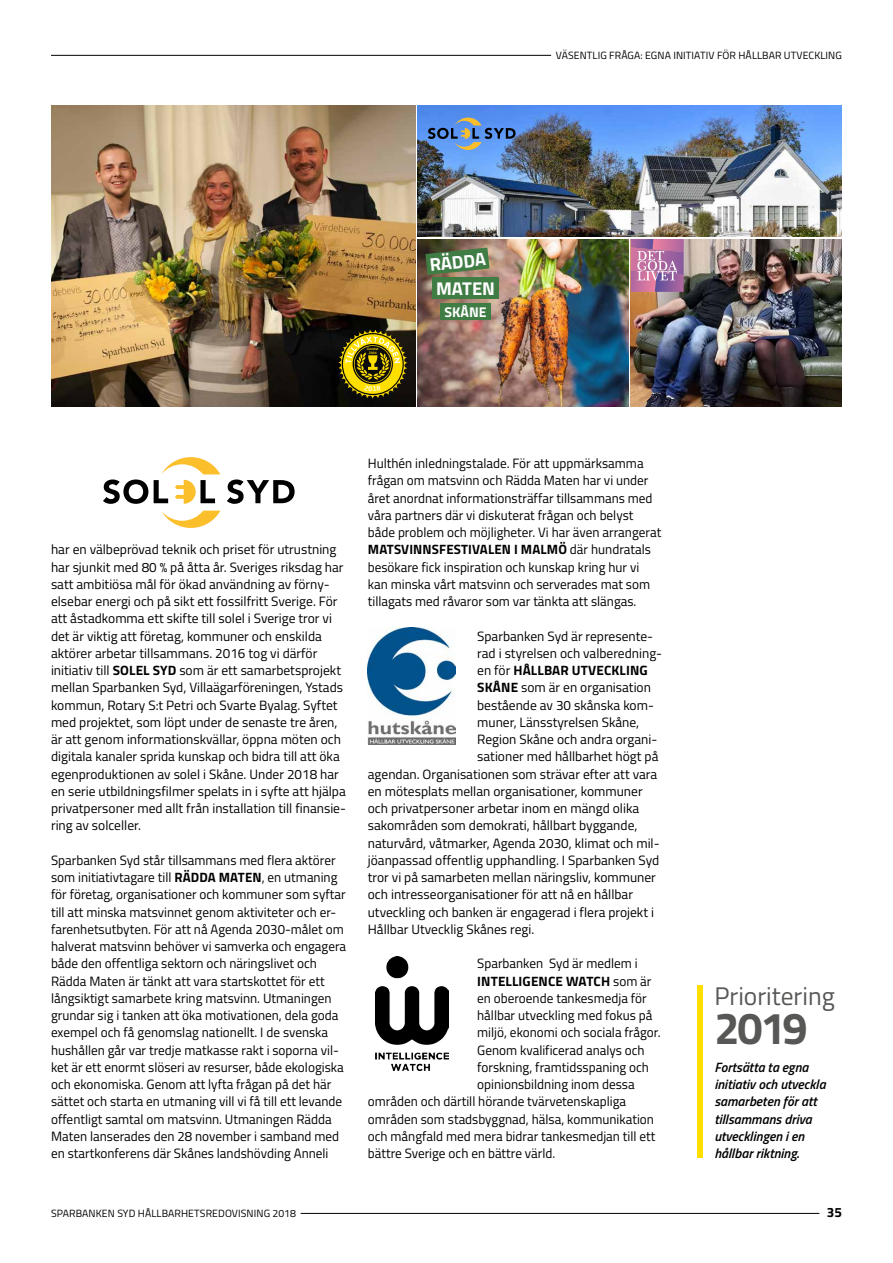
<style>
.page{position:relative;width:893px;height:1263px;background:#fff}
.page>*{position:absolute;margin:0;border:0;box-sizing:border-box;transform-origin:0 0}
.t1{font:700 45px "Titillium";color:#575756}
.t2{font:25.5px "Titillium";color:#575756}
.t3{font:700 18.45px "Titillium";color:#fff}
.t4{font:700 18.3px "Titillium";color:#fff}
.t5{font:700 14.1px "Titillium";color:#fff}
.t6{font:13.5px/17.2px "Titillium";color:#000}
.t7{font:italic 600 13.5px/17.2px "Titillium";color:#000}
.t8{font:700 13.5px "Titillium";letter-spacing:.01em;color:#000}
.t9{font:10.5px "Titillium";letter-spacing:.01em;color:#000}
.t10{font:500 3.15px/3.8px "Neo Sans Std";color:#ffdf00;text-align:center}
.s1{font-weight:700}
.s2{font-weight:400}
</style>
<div class="page">
<hr style="left:301px;top:1213px;width:518px;height:1px;background:#000">
<div style="left:697px;top:985px;width:5px;height:173px;background:#ffdf00"></div>
<hr style="left:51px;top:55px;width:500px;height:1px;background:#000">
<img style="left:51px;top:106px;width:364px;height:301px">
<img style="left:631px;top:239px;width:211px;height:168px">
<img style="left:418px;top:239px;width:211px;height:168px">
<svg style="left:161px;top:457px;width:59px;height:17px"></svg>
<svg style="left:161px;top:511px;width:59px;height:17px"></svg>
<svg style="left:103px;top:479px;width:45px;height:25px"></svg>
<svg style="left:154px;top:480px;width:14px;height:23px"></svg>
<svg style="left:227px;top:479px;width:68px;height:25px"></svg>
<svg style="left:175px;top:480px;width:40px;height:24px"></svg>
<svg style="left:631px;top:239px;width:53px;height:53px;background:#b679a9"></svg>
<img style="left:368px;top:628px;width:88px;height:116px">
<img style="left:375px;top:957px;width:73px;height:114px">
<svg style="left:425px;top:247px;width:65px;height:28px;background:#527749"></svg>
<div style="left:432px;top:277px;width:67px;height:21px;background:#407d45"></div>
<div style="left:440px;top:303px;width:51px;height:16px;background:#407d45"></div>
<img style="left:418px;top:106px;width:424px;height:131px">
<svg style="left:428px;top:118px;width:88px;height:32px;background:#5d85c0"></svg>
<svg style="left:339px;top:330px;width:68px;height:68px;background:#81730f"></svg>
<p class="t9" style="left:556px;top:48px;width:288px">VÄSENTLIG FRÅGA: EGNA INITIATIV FÖR HÅLLBAR UTVECKLING</p>
<p class="t10" style="left:367px;top:347px;width:13px">Grundat<br>2004</p>
<h3 class="t4" style="left:428px;top:251px;width:58px;rotate:-6deg">RÄDDA</h3>
<h3 class="t3" style="left:436px;top:274px;width:61px">MATEN</h3>
<p class="t5" style="left:444px;top:301px;width:44px">SKÅNE</p>
<p class="t6" style="left:51px;top:540px;width:296px">har en välbeprövad teknik och priset för utrustning har sjunkit med 80 % på åtta år. Sveriges riksdag har satt ambitiösa mål för ökad användning av förny&shy;elsebar energi och på sikt ett fossilfritt Sverige. För att åstadkomma ett skifte till solel i Sverige tror vi det är viktig att företag, kommuner och enskilda aktörer arbetar tillsammans. 2016 tog vi därför initiativ till <span class="s1">SOLEL SYD</span> som är ett samarbetsprojekt mellan Sparbanken Syd, Villaägarföreningen, Ystads kommun, Rotary S:t Petri och Svarte Byalag. Syftet med projektet, som löpt under de senaste tre åren, är att genom informationskvällar, öppna möten och digitala kanaler sprida kunskap och bidra till att öka egenproduktionen av solel i Skåne. Under 2018 har en serie utbildningsfilmer spelats in i syfte att hjälpa privatpersoner med allt från installation till finansie&shy;ring av solceller.</p>
<p class="t6" style="left:51px;top:851px;width:297px">Sparbanken Syd står tillsammans med flera aktörer som initiativtagare till <span class="s1">RÄDDA MATEN</span>, en utmaning för företag, organisationer och kommuner som syftar till att minska matsvinnet genom aktiviteter och er&shy;farenhetsutbyten. För att nå Agenda 2030-målet om halverat matsvinn behöver vi samverka och engagera både den offentliga sektorn och näringslivet och Rädda Maten är tänkt att vara startskottet för ett långsiktigt samarbete kring matsvinn. Utmaningen grundar sig i tanken att öka motivationen, dela goda exempel och få genomslag nationellt. I de svenska hushållen går var tredje matkasse rakt i soporna vil&shy;ket är ett enormt slöseri av resurser, både ekologiska och ekonomiska. Genom att lyfta frågan på det här sättet och starta en utmaning vill vi få till ett levande offentligt samtal om matsvinn. Utmaningen Rädda Maten lanserades den 28 november i samband med en startkonferens där Skånes landshövding Anneli</p>
<p class="t6" style="left:368px;top:454px;width:295px">Hulthén inledningstalade. För att uppmärksamma frågan om matsvinn och Rädda Maten har vi under året anordnat informationsträffar tillsammans med våra partners där vi diskuterat frågan och belyst både problem och möjligheter. Vi har även arrangerat <span class="s1">MATSVINNSFESTIVALEN I MALMÖ</span> där hundratals besökare fick inspiration och kunskap kring hur vi kan minska vårt matsvinn och serverades mat som tillagats med råvaror som var tänkta att slängas.</p>
<p class="t6" style="left:477px;top:626px;width:177px">Sparbanken Syd är represente-</p>
<p class="t6" style="left:477px;top:644px;width:186px">rad i styrelsen och valberedning-</p>
<p class="t8" style="left:477px;top:660px;width:172px"><span class="s2">en för</span> HÅLLBAR UTVECKLING</p>
<p class="t6" style="left:477px;top:678px;width:175px"><span class="s1">SKÅNE</span> som är en organisation</p>
<p class="t6" style="left:477px;top:696px;width:178px">bestående av 30 skånska kom-</p>
<p class="t6" style="left:477px;top:713px;width:164px">muner, Länsstyrelsen Skåne,</p>
<p class="t6" style="left:477px;top:730px;width:182px">Region Skåne och andra organi-</p>
<p class="t6" style="left:477px;top:747px;width:183px">sationer med hållbarhet högt på</p>
<p class="t6" style="left:368px;top:765px;width:291px">agendan. Organisationen som strävar efter att vara</p>
<p class="t6" style="left:368px;top:782px;width:276px">en mötesplats mellan organisationer, kommuner</p>
<p class="t6" style="left:368px;top:799px;width:273px">och privatpersoner arbetar inom en mängd olika</p>
<p class="t6" style="left:368px;top:816px;width:271px">sakområden som demokrati, hållbart byggande,</p>
<p class="t6" style="left:368px;top:834px;width:293px">naturvård, våtmarker, Agenda 2030, klimat och mil-</p>
<p class="t6" style="left:368px;top:851px;width:293px">jöanpassad offentlig upphandling. I Sparbanken Syd</p>
<p class="t6" style="left:368px;top:868px;width:290px">tror vi på samarbeten mellan näringsliv, kommuner</p>
<p class="t6" style="left:368px;top:885px;width:267px">och intresseorganisationer för att nå en hållbar</p>
<p class="t6" style="left:368px;top:903px;width:288px">utveckling och banken är engagerad i flera projekt i</p>
<p class="t6" style="left:368px;top:920px;width:168px">Hållbar Utvecklig Skånes regi.</p>
<p class="t6" style="left:477px;top:954px;width:162px">Sparbanken Syd är medlem i</p>
<p class="t8" style="left:477px;top:970px;width:176px">INTELLIGENCE WATCH <span class="s2">som är</span></p>
<p class="t6" style="left:477px;top:989px;width:171px">en oberoende tankesmedja för</p>
<p class="t6" style="left:477px;top:1006px;width:177px">hållbar utveckling med fokus på</p>
<p class="t6" style="left:477px;top:1023px;width:185px">miljö, ekonomi och sociala frågor.</p>
<p class="t6" style="left:477px;top:1041px;width:169px">Genom kvalificerad analys och</p>
<p class="t6" style="left:477px;top:1058px;width:173px">forskning, framtidsspaning och</p>
<p class="t6" style="left:477px;top:1075px;width:159px">opinionsbildning inom dessa</p>
<p class="t6" style="left:368px;top:1092px;width:260px">områden och därtill hörande tvärvetenskapliga</p>
<p class="t6" style="left:368px;top:1110px;width:288px">områden som stadsbyggnad, hälsa, kommunikation</p>
<p class="t6" style="left:368px;top:1127px;width:289px">och mångfald med mera bidrar tankesmedjan till ett</p>
<p class="t6" style="left:368px;top:1144px;width:189px">bättre Sverige och en bättre värld.</p>
<h2 class="t2" style="left:714px;top:977px;width:122px">Prioritering</h2>
<h1 class="t1" style="left:714px;top:993px;width:95px">2019</h1>
<p class="t7" style="left:714px;top:1058px;width:113px">Fortsätta ta egna initiativ och utveckla samarbeten för att tillsammans driva utvecklingen i en hållbar riktning.</p>
<p class="t9" style="left:51px;top:1205px;width:246px">SPARBANKEN SYD HÅLLBARHETSREDOVISNING 2018</p>
<p class="t8" style="left:827px;top:1202px;width:17px">35</p>
</div>
